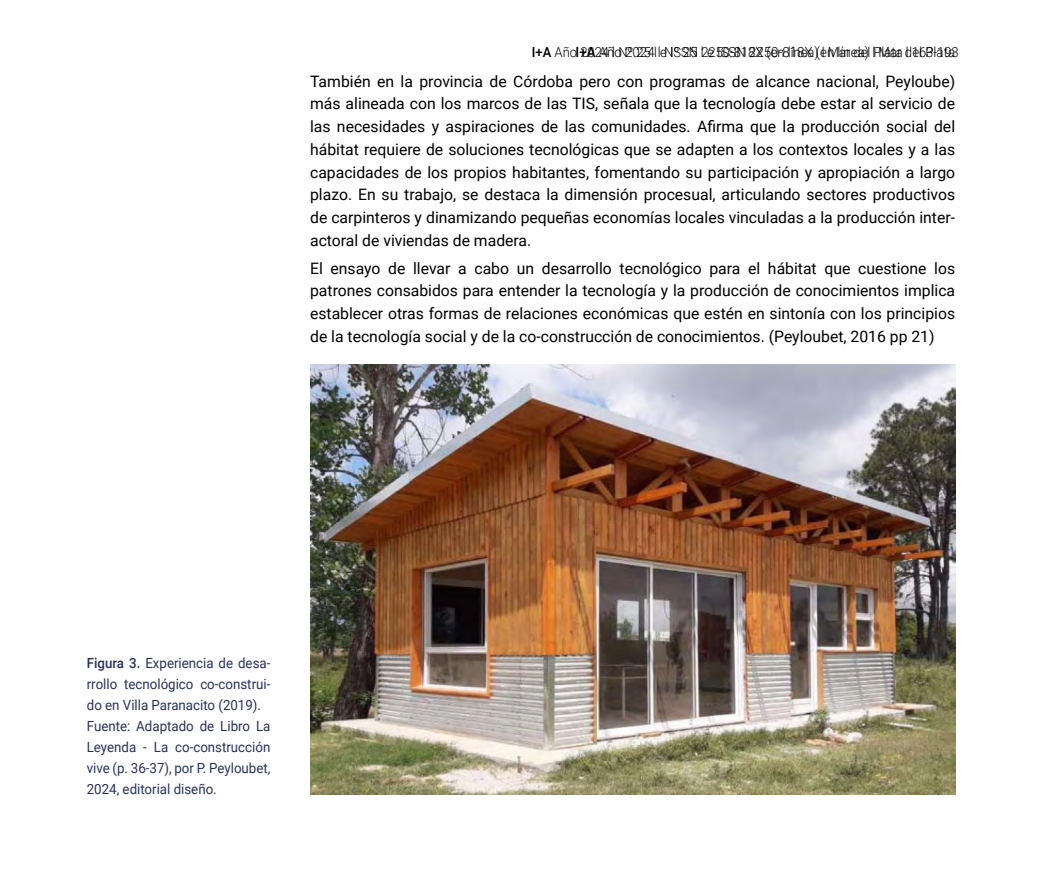
<style>
.page{position:relative;width:1042px;height:893px;background:#fff}
.page>*{position:absolute;margin:0;border:0;box-sizing:border-box;transform-origin:0 0}
.Body_Text{font:15.75px/22.8px "Roboto";color:#000;text-align:justify}
.Resaltado_texto_-_II{font:14px/21px "Roboto";color:#29315e;text-align:justify;scale:.95 1}
.t1{font:300 14px "Roboto";color:#000;scale:.95 1}
.Resaltado_texto_-_II-2{font:300 13.83px "Roboto";color:#000;scale:.94 1}
.s1{font-weight:500}
</style>
<div class="page">
<img style="left:310px;top:365px;width:645px;height:429px">
<p class="t1" style="left:575px;top:42px;width:401px"><span class="s1">I+A</span> Año 2024 l Nº 25 l e ISSN 2250-818X (en línea) l Mar del Plata</p>
<p class="Body_Text" style="left:310px;top:69px;width:646px">También en la provincia de Córdoba pero con programas de alcance nacional, Peyloube) más alineada con los marcos de las TIS, señala que la tecnología debe estar al servicio de las necesidades y aspiraciones de las comunidades. Afirma que la producción social del hábitat requiere de soluciones tecnológicas que se adapten a los contextos locales y a las capacidades de los propios habitantes, fomentando su participación y apropiación a largo plazo. En su trabajo, se destaca la dimensión procesual, articulando sectores productivos de carpinteros y dinamizando pequeñas economías locales vinculadas a la producción inter&shy;actoral de viviendas de madera.</p>
<p class="Body_Text" style="left:310px;top:256px;width:646px">El ensayo de llevar a cabo un desarrollo tecnológico para el hábitat que cuestione los patrones consabidos para entender la tecnología y la producción de conocimientos implica establecer otras formas de relaciones económicas que estén en sintonía con los principios de la tecnología social y de la co-construcción de conocimientos. (Peyloubet, 2016 pp 21)</p>
<p class="Resaltado_texto_-_II-2" style="left:532px;top:42px;width:456px"><span class="s1">I+A</span> Año 2024 l Nº 25 l e ISSN 2250-818X (en línea) l Mar del Plata l 163-193</p>
<p class="Resaltado_texto_-_II" style="left:87px;top:652px;width:195px"><span class="s1">Figura 3.</span> Experiencia de desa&shy;rrollo tecnológico co-construi&shy;do en Villa Paranacito (2019).</p>
<p class="Resaltado_texto_-_II" style="left:87px;top:715px;width:195px">Fuente: Adaptado de Libro La Leyenda - La co-construcción vive (p. 36-37), por P. Peyloubet, 2024, editorial diseño.</p>
</div>
